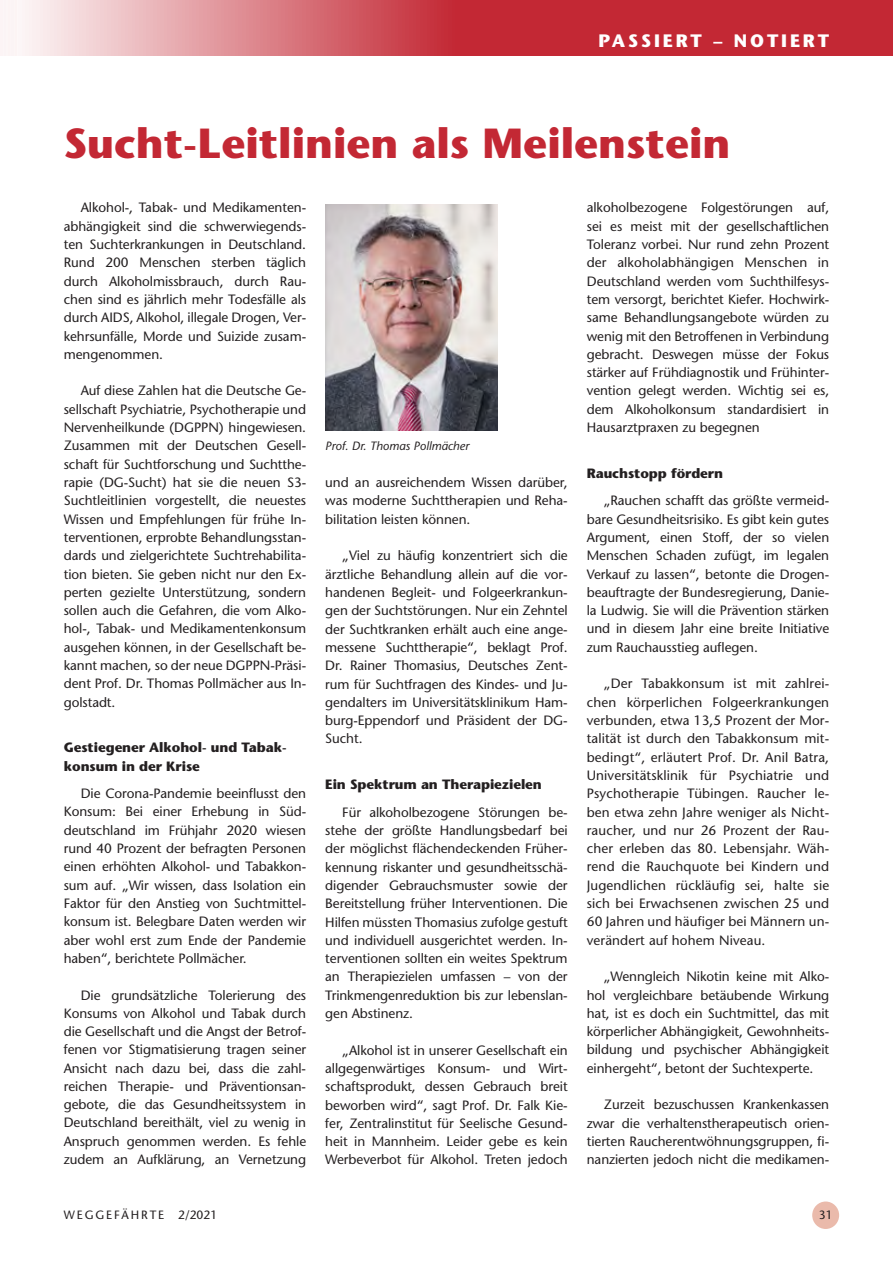
<style>
.page{position:relative;width:893px;height:1263px;background:#fff}
.page>*{position:absolute;margin:0;border:0;box-sizing:border-box;transform-origin:0 0}
._01_Headline{font:700 42px "ITC Stone Sans Pro";color:#c32834}
.t1{font:700 18px "ITC Stone Sans Pro";letter-spacing:.16em;color:#fff}
._03_Grundschrift_Ein{font:500 13.5px/18.3px "Stone Sans Std";letter-spacing:-.005em;color:#231f20;text-align:justify}
._08_Zwischentitel_sc{font:700 13.5px/18.3px "ITC Stone Sans Pro";letter-spacing:-.005em;color:#231f20}
._05_Bildunterschrift{font:italic 500 12px "Stone Sans Std";color:#231f20}
.t2{font:500 12px "Stone Sans Std";letter-spacing:.16em;color:#231f20}
</style>
<div class="page">
<svg style="left:0;top:0;width:893px;height:56px;background:#d25e67"></svg>
<div style="left:812px;top:1201px;width:27px;height:28px;background:#eabaab;border-radius:50%"></div>
<img style="left:325px;top:204px;width:172px;height:227px">
<h2 class="t1" style="left:598px;top:30px;width:232px">PASSIERT – NOTIERT</h2>
<p class="_01_Headline" style="left:64px;top:119px;width:668px">Sucht-Leitlinien als Meilenstein</p>
<p class="_03_Grundschrift_Ein" style="left:64px;top:198px;width:244px;text-indent:17px">Alkohol-, Tabak- und Medikamenten&shy;abhängigkeit sind die schwerwiegends&shy;ten Suchterkrankungen in Deutschland.<br>Rund 200 Menschen sterben täglich durch Alkoholmissbrauch, durch Rau&shy;chen sind es jährlich mehr Todesfälle als durch AIDS, Alkohol, illegale Drogen, Ver&shy;kehrsunfälle, Morde und Suizide zusam&shy;mengenommen.</p>
<p class="_03_Grundschrift_Ein" style="left:64px;top:382px;width:244px;text-indent:17px">Auf diese Zahlen hat die Deutsche Ge&shy;sellschaft Psychiatrie, Psychotherapie und Nervenheilkunde (DGPPN) hingewiesen.<br>Zusammen mit der Deutschen Gesell&shy;schaft für Suchtforschung und Suchtthe&shy;rapie (DG-Sucht) hat sie die neuen S3- Suchtleitlinien vorgestellt, die neuestes Wissen und Empfehlungen für frühe In&shy;terventionen, erprobte Behandlungsstan&shy;dards und zielgerichtete Suchtrehabilita&shy;tion bieten. Sie geben nicht nur den Ex&shy;perten gezielte Unterstützung, sondern sollen auch die Gefahren, die vom Alko&shy;hol-, Tabak- und Medikamentenkonsum ausgehen können, in der Gesellschaft be&shy;kannt machen, so der neue DGPPN-Präsi&shy;dent Prof. Dr. Thomas Pollmächer aus In&shy;golstadt.</p>
<p class="_08_Zwischentitel_sc" style="left:64px;top:738px;width:225px">Gestiegener Alkohol- und Tabak&shy;konsum in der Krise</p>
<p class="_03_Grundschrift_Ein" style="left:64px;top:784px;width:244px;text-indent:17px">Die Corona-Pandemie beeinflusst den Konsum: Bei einer Erhebung in Süd&shy;deutschland im Frühjahr 2020 wiesen rund 40 Prozent der befragten Personen einen erhöhten Alkohol- und Tabakkon&shy;sum auf. „Wir wissen, dass Isolation ein Faktor für den Anstieg von Suchtmittel&shy;konsum ist. Belegbare Daten werden wir aber wohl erst zum Ende der Pandemie haben“, berichtete Pollmächer.</p>
<p class="_03_Grundschrift_Ein" style="left:64px;top:986px;width:244px;text-indent:17px">Die grundsätzliche Tolerierung des Konsums von Alkohol und Tabak durch die Gesellschaft und die Angst der Betrof&shy;fenen vor Stigmatisierung tragen seiner Ansicht nach dazu bei, dass die zahl&shy;reichen Therapie- und Präventionsan&shy;gebote, die das Gesundheitssystem in Deutschland bereithält, viel zu wenig in Anspruch genommen werden. Es fehle zudem an Aufklärung, an Vernetzung</p>
<p class="_05_Bildunterschrift" style="left:325px;top:439px;width:145px">Prof. Dr. Thomas Pollmächer</p>
<p class="_03_Grundschrift_Ein" style="left:325px;top:473px;width:244px">und an ausreichendem Wissen darüber, was moderne Suchttherapien und Reha&shy;bilitation leisten können.</p>
<p class="_03_Grundschrift_Ein" style="left:325px;top:546px;width:244px;text-indent:17px">„Viel zu häufig konzentriert sich die ärztliche Behandlung allein auf die vor&shy;handenen Begleit- und Folgeerkrankun&shy;gen der Suchtstörungen. Nur ein Zehntel der Suchtkranken erhält auch eine ange&shy;messene Suchttherapie“, beklagt Prof.<br>Dr. Rainer Thomasius, Deutsches Zent&shy;rum für Suchtfragen des Kindes- und Ju&shy;gendalters im Universitätsklinikum Ham&shy;burg-Eppendorf und Präsident der DG-Sucht.</p>
<p class="_08_Zwischentitel_sc" style="left:325px;top:775px;width:218px">Ein Spektrum an Therapiezielen</p>
<p class="_03_Grundschrift_Ein" style="left:325px;top:803px;width:244px;text-indent:17px">Für alkoholbezogene Störungen be&shy;stehe der größte Handlungsbedarf bei der möglichst flächendeckenden Früher&shy;kennung riskanter und gesundheitsschä&shy;digender Gebrauchsmuster sowie der Bereitstellung früher Interventionen. Die Hilfen müssten Thomasius zufolge gestuft und individuell ausgerichtet werden. In&shy;terventionen sollten ein weites Spektrum an Therapiezielen umfassen – von der Trinkmengenreduktion bis zur lebenslan&shy;gen Abstinenz.</p>
<p class="_03_Grundschrift_Ein" style="left:325px;top:1041px;width:244px;text-indent:17px">„Alkohol ist in unserer Gesellschaft ein allgegenwärtiges Konsum- und Wirt&shy;schaftsprodukt, dessen Gebrauch breit beworben wird“, sagt Prof. Dr. Falk Kie&shy;fer, Zentralinstitut für Seelische Gesund&shy;heit in Mannheim. Leider gebe es kein Werbeverbot für Alkohol. Treten jedoch</p>
<p class="_03_Grundschrift_Ein" style="left:587px;top:199px;width:244px">alkoholbezogene Folgestörungen auf, sei es meist mit der gesellschaftlichen Toleranz vorbei. Nur rund zehn Prozent der alkoholabhängigen Menschen in Deutschland werden vom Suchthilfesys&shy;tem versorgt, berichtet Kiefer. Hochwirk&shy;same Behandlungsangebote würden zu wenig mit den Betroffenen in Verbindung gebracht. Deswegen müsse der Fokus stärker auf Frühdiagnostik und Frühinter&shy;vention gelegt werden. Wichtig sei es, dem Alkoholkonsum standardisiert in Hausarztpraxen zu begegnen</p>
<p class="_08_Zwischentitel_sc" style="left:587px;top:464px;width:138px">Rauchstopp fördern</p>
<p class="_03_Grundschrift_Ein" style="left:587px;top:491px;width:244px;text-indent:17px">„Rauchen schafft das größte vermeid&shy;bare Gesundheitsrisiko. Es gibt kein gutes Argument, einen Stoff, der so vielen Menschen Schaden zufügt, im legalen Verkauf zu lassen“, betonte die Drogen&shy;beauftragte der Bundesregierung, Danie&shy;la Ludwig. Sie will die Prävention stärken und in diesem Jahr eine breite Initiative zum Rauchausstieg auflegen.</p>
<p class="_03_Grundschrift_Ein" style="left:587px;top:674px;width:244px;text-indent:17px">„Der Tabakkonsum ist mit zahlrei&shy;chen körperlichen Folgeerkrankungen verbunden, etwa 13,5 Prozent der Mor&shy;talität ist durch den Tabakkonsum mit&shy;bedingt“, erläutert Prof. Dr. Anil Batra, Universitätsklinik für Psychiatrie und Psychotherapie Tübingen. Raucher le&shy;ben etwa zehn Jahre weniger als Nicht&shy;raucher, und nur 26 Prozent der Rau&shy;cher erleben das 80. Lebensjahr. Wäh&shy;rend die Rauchquote bei Kindern und Jugendlichen rückläufig sei, halte sie sich bei Erwachsenen zwischen 25 und 60 Jahren und häufiger bei Männern un&shy;verändert auf hohem Niveau.</p>
<p class="_03_Grundschrift_Ein" style="left:587px;top:967px;width:244px;text-indent:17px">„Wenngleich Nikotin keine mit Alko&shy;hol vergleichbare betäubende Wirkung hat, ist es doch ein Suchtmittel, das mit körperlicher Abhängigkeit, Gewohnheits&shy;bildung und psychischer Abhängigkeit einhergeht“, betont der Suchtexperte.</p>
<p class="_03_Grundschrift_Ein" style="left:587px;top:1095px;width:244px;text-indent:17px">Zurzeit bezuschussen Krankenkassen zwar die verhaltenstherapeutisch orien&shy;tierten Raucherentwöhnungsgruppen, fi&shy;nanzierten jedoch nicht die medikamen-</p>
<p class="t2" style="left:64px;top:1207px;width:155px">WEGGEFÄHRTE 2/2021</p>
<p class="t2" style="left:819px;top:1207px;width:15px">31</p>
</div>
